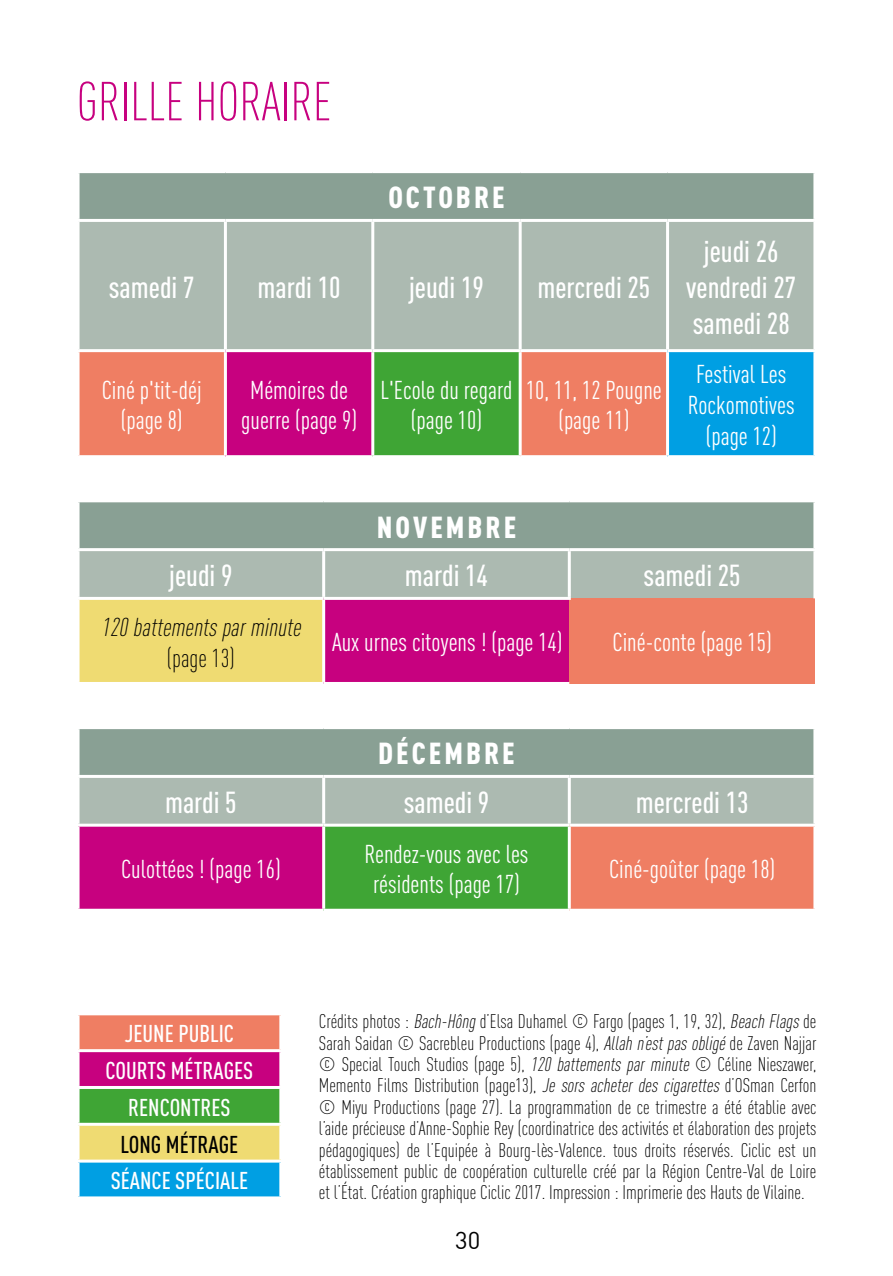
<style>
.page{position:relative;width:893px;height:1276px;background:#fff}
.page>*{position:absolute;margin:0;border:0;box-sizing:border-box;transform-origin:0 0}
.t1{font:300 54px "DIN Cond";color:#c7017f}
.t2{font:500 30px/36px "DIN Cond";color:#fff;text-align:center}
.t3{font:900 30px "DIN Cond";letter-spacing:.1em;color:#fff}
.t4{font:25.5px/30.6px "DIN Cond";color:#fff;text-align:center}
.t5{font:italic 300 25.5px "DIN Cond";color:#000}
.t6{font:300 25.5px "DIN Cond";color:#000}
.t7{font:500 24px/36.9px "DIN Cond";color:#fff;text-align:center}
.t8{font:500 24px "DIN Cond";color:#000}
.t9{font:24px "DIN";color:#000}
.t10{font:300 19.5px/21.3px "DIN Cond";color:#000;text-align:justify}
.s1{font-style:italic}
</style>
<div class="page">
<div style="left:78px;top:1014px;width:203px;height:36px;background:#ef7e63"></div>
<div style="left:78px;top:1050px;width:203px;height:37px;background:#c7017f"></div>
<div style="left:78px;top:1087px;width:203px;height:37px;background:#3fa535"></div>
<div style="left:78px;top:1124px;width:203px;height:37px;background:#efdb72"></div>
<div style="left:78px;top:1161px;width:203px;height:37px;background:#009fe3"></div>
<hr style="left:77px;top:1012px;width:205px;height:3px;background:#fff">
<hr style="left:77px;top:1015px;width:3px;height:34px;background:#fff">
<hr style="left:279px;top:1015px;width:3px;height:34px;background:#fff">
<hr style="left:77px;top:1049px;width:205px;height:3px;background:#fff">
<hr style="left:77px;top:1052px;width:3px;height:34px;background:#fff">
<hr style="left:279px;top:1052px;width:3px;height:34px;background:#fff">
<hr style="left:77px;top:1086px;width:205px;height:3px;background:#fff">
<hr style="left:77px;top:1089px;width:3px;height:33px;background:#fff">
<hr style="left:279px;top:1089px;width:3px;height:33px;background:#fff">
<hr style="left:77px;top:1122px;width:205px;height:3px;background:#fff">
<hr style="left:77px;top:1125px;width:3px;height:34px;background:#fff">
<hr style="left:279px;top:1125px;width:3px;height:34px;background:#fff">
<hr style="left:77px;top:1159px;width:205px;height:3px;background:#fff">
<hr style="left:77px;top:1162px;width:3px;height:34px;background:#fff">
<hr style="left:279px;top:1162px;width:3px;height:34px;background:#fff">
<hr style="left:77px;top:1196px;width:205px;height:3px;background:#fff">
<div style="left:78px;top:172px;width:737px;height:48px;background:#89a094"></div>
<div style="left:80px;top:222px;width:733px;height:127px;background:#acbab1"></div>
<div style="left:80px;top:352px;width:586px;height:103px;background:#ef7e63"></div>
<div style="left:225px;top:351px;width:148px;height:106px;background:#c7017f"></div>
<div style="left:373px;top:351px;width:147px;height:106px;background:#3fa535"></div>
<div style="left:668px;top:351px;width:147px;height:106px;background:#009fe3"></div>
<hr style="left:813px;top:352px;width:3px;height:103px;background:#fff">
<hr style="left:668px;top:455px;width:148px;height:3px;background:#fff">
<hr style="left:224px;top:222px;width:3px;height:127px;background:#fff">
<hr style="left:371px;top:222px;width:3px;height:127px;background:#fff">
<hr style="left:519px;top:222px;width:3px;height:127px;background:#fff">
<hr style="left:666px;top:222px;width:3px;height:127px;background:#fff">
<hr style="left:668px;top:349px;width:148px;height:3px;background:#fff">
<hr style="left:77px;top:170px;width:148px;height:3px;background:#fff">
<hr style="left:77px;top:173px;width:3px;height:46px;background:#fff">
<hr style="left:225px;top:170px;width:148px;height:3px;background:#fff">
<hr style="left:373px;top:170px;width:147px;height:3px;background:#fff">
<hr style="left:520px;top:170px;width:148px;height:3px;background:#fff">
<hr style="left:668px;top:170px;width:148px;height:3px;background:#fff">
<hr style="left:813px;top:173px;width:3px;height:46px;background:#fff">
<hr style="left:77px;top:219px;width:148px;height:3px;background:#fff">
<hr style="left:225px;top:219px;width:148px;height:3px;background:#fff">
<hr style="left:373px;top:219px;width:147px;height:3px;background:#fff">
<hr style="left:520px;top:219px;width:148px;height:3px;background:#fff">
<hr style="left:668px;top:219px;width:148px;height:3px;background:#fff">
<hr style="left:225px;top:349px;width:148px;height:3px;background:#fff">
<hr style="left:224px;top:352px;width:3px;height:103px;background:#fff">
<hr style="left:225px;top:455px;width:148px;height:3px;background:#fff">
<hr style="left:373px;top:349px;width:147px;height:3px;background:#fff">
<hr style="left:371px;top:352px;width:3px;height:103px;background:#fff">
<hr style="left:373px;top:455px;width:147px;height:3px;background:#fff">
<hr style="left:519px;top:352px;width:3px;height:103px;background:#fff">
<hr style="left:666px;top:352px;width:3px;height:103px;background:#fff">
<div style="left:78px;top:727px;width:737px;height:49px;background:#89a094"></div>
<div style="left:80px;top:778px;width:733px;height:45px;background:#acbab1"></div>
<div style="left:78px;top:825px;width:246px;height:85px;background:#c7017f"></div>
<div style="left:324px;top:825px;width:245px;height:85px;background:#3fa535"></div>
<div style="left:569px;top:825px;width:246px;height:85px;background:#ef7e63"></div>
<hr style="left:813px;top:729px;width:3px;height:46px;background:#fff">
<hr style="left:322px;top:778px;width:3px;height:45px;background:#fff">
<hr style="left:568px;top:778px;width:3px;height:45px;background:#fff">
<hr style="left:77px;top:726px;width:247px;height:3px;background:#fff">
<hr style="left:77px;top:729px;width:3px;height:46px;background:#fff">
<hr style="left:324px;top:726px;width:245px;height:3px;background:#fff">
<hr style="left:569px;top:726px;width:247px;height:3px;background:#fff">
<hr style="left:77px;top:775px;width:247px;height:3px;background:#fff">
<hr style="left:324px;top:775px;width:245px;height:3px;background:#fff">
<hr style="left:569px;top:775px;width:247px;height:3px;background:#fff">
<hr style="left:569px;top:823px;width:247px;height:3px;background:#fff">
<hr style="left:813px;top:826px;width:3px;height:82px;background:#fff">
<hr style="left:569px;top:908px;width:247px;height:3px;background:#fff">
<hr style="left:77px;top:823px;width:247px;height:3px;background:#fff">
<hr style="left:77px;top:826px;width:3px;height:82px;background:#fff">
<hr style="left:77px;top:908px;width:247px;height:3px;background:#fff">
<hr style="left:322px;top:826px;width:3px;height:82px;background:#fff">
<hr style="left:324px;top:823px;width:245px;height:3px;background:#fff">
<hr style="left:568px;top:826px;width:3px;height:82px;background:#fff">
<hr style="left:324px;top:908px;width:245px;height:3px;background:#fff">
<div style="left:78px;top:501px;width:737px;height:48px;background:#89a094"></div>
<div style="left:80px;top:551px;width:733px;height:47px;background:#acbab1"></div>
<div style="left:78px;top:598px;width:246px;height:85px;background:#efdb72"></div>
<div style="left:324px;top:598px;width:245px;height:85px;background:#c7017f"></div>
<div style="left:569px;top:598px;width:246px;height:85px;background:#ef7e63"></div>
<hr style="left:813px;top:502px;width:3px;height:46px;background:#fff">
<hr style="left:322px;top:551px;width:3px;height:46px;background:#fff">
<hr style="left:568px;top:551px;width:3px;height:46px;background:#fff">
<hr style="left:77px;top:499px;width:247px;height:3px;background:#fff">
<hr style="left:77px;top:502px;width:3px;height:46px;background:#fff">
<hr style="left:324px;top:499px;width:245px;height:3px;background:#fff">
<hr style="left:569px;top:499px;width:247px;height:3px;background:#fff">
<hr style="left:77px;top:548px;width:247px;height:3px;background:#fff">
<hr style="left:324px;top:548px;width:245px;height:3px;background:#fff">
<hr style="left:569px;top:548px;width:247px;height:3px;background:#fff">
<hr style="left:324px;top:597px;width:247px;height:3px;background:#fff">
<hr style="left:324px;top:682px;width:245px;height:3px;background:#fff">
<hr style="left:77px;top:597px;width:247px;height:3px;background:#fff">
<hr style="left:77px;top:600px;width:3px;height:82px;background:#fff">
<hr style="left:322px;top:600px;width:3px;height:82px;background:#fff">
<hr style="left:77px;top:682px;width:247px;height:3px;background:#fff">
<h1 class="t1" style="left:77px;top:70px;width:257px">GRILLE HORAIRE</h1>
<h2 class="t3" style="left:388px;top:179px;width:118px">OCTOBRE</h2>
<h2 class="t2" style="left:109px;top:269px;width:87px">samedi 7</h2>
<h2 class="t2" style="left:258px;top:269px;width:85px">mardi 10</h2>
<h2 class="t2" style="left:409px;top:269px;width:76px">jeudi 19</h2>
<h2 class="t2" style="left:537px;top:269px;width:114px">mercredi 25</h2>
<h3 class="t4" style="left:102px;top:374px;width:101px">Ciné p'tit-déj (page 8)</h3>
<h3 class="t4" style="left:241px;top:374px;width:117px">Mémoires de guerre (page 9)</h3>
<h3 class="t4" style="left:380px;top:374px;width:134px">L'Ecole du regard (page 10)</h3>
<h3 class="t4" style="left:526px;top:374px;width:137px">10, 11, 12 Pougne (page 11)</h3>
<h2 class="t2" style="left:686px;top:233px;width:111px">jeudi 26 vendredi 27 samedi 28</h2>
<h3 class="t4" style="left:688px;top:359px;width:108px">Festival Les<br>Rockomotives (page 12)</h3>
<h2 class="t3" style="left:377px;top:508px;width:141px">NOVEMBRE</h2>
<h2 class="t2" style="left:169px;top:557px;width:65px">jeudi 9</h2>
<h2 class="t2" style="left:405px;top:557px;width:85px">mardi 14</h2>
<h2 class="t2" style="left:644px;top:557px;width:99px">samedi 25</h2>
<h3 class="t5" style="left:101px;top:612px;width:206px">120battementsparminute</h3>
<h3 class="t6" style="left:167px;top:643px;width:70px">(page 13)</h3>
<h3 class="t4" style="left:332px;top:627px;width:232px">Aux urnes citoyens ! (page 14)</h3>
<h3 class="t4" style="left:612px;top:627px;width:161px">Ciné-conte (page 15)</h3>
<h2 class="t3" style="left:378px;top:735px;width:138px">DÉCEMBRE</h2>
<h2 class="t2" style="left:165px;top:784px;width:73px">mardi 5</h2>
<h2 class="t2" style="left:404px;top:784px;width:87px">samedi 9</h2>
<h2 class="t2" style="left:636px;top:784px;width:114px">mercredi 13</h2>
<h3 class="t4" style="left:121px;top:853px;width:161px">Culottées ! (page 16)</h3>
<h3 class="t4" style="left:364px;top:838px;width:166px">Rendez-vous avec les résidents (page 17)</h3>
<h3 class="t4" style="left:609px;top:853px;width:168px">Ciné-goûter (page 18)</h3>
<p class="t7" style="left:106px;top:1014px;width:149px">JEUNE PUBLIC<br>COURTS MÉTRAGES<br>RENCONTRES</p>
<p class="t8" style="left:121px;top:1129px;width:119px">LONG MÉTRAGE</p>
<p class="t7" style="left:111px;top:1162px;width:139px">SÉANCE SPÉCIALE</p>
<p class="t10" style="left:319px;top:1010px;width:499px">Crédits photos : <span class="s1">Bach-Hông</span>d’Elsa Duhamel © Fargo (pages 1, 19, 32), <span class="s1">BeachFlags</span>de Sarah Saidan © Sacrebleu Productions (page 4), <span class="s1">Allahn’estpasobligé</span>de Zaven Najjar © Special Touch Studios (page 5), <span class="s1">120 battements par minute</span> © Céline Nieszawer, Memento Films Distribution (page13), <span class="s1">Je sors acheter des cigarettes</span> d’OSman Cerfon © Miyu Productions (page 27). La programmation de ce trimestre a été établie avec l’aide précieuse d’Anne-Sophie Rey (coordinatrice des activités et élaboration des projets pédagogiques) de l’Equipée à Bourg-lès-Valence. tous droits réservés. Ciclic est un établissement public de coopération culturelle créé par la Région Centre-Val de Loire et l’État. Création graphique Ciclic 2017. Impression : Imprimerie des Hauts de Vilaine.</p>
<p class="t9" style="left:455px;top:1225px;width:27px">30</p>
</div>
